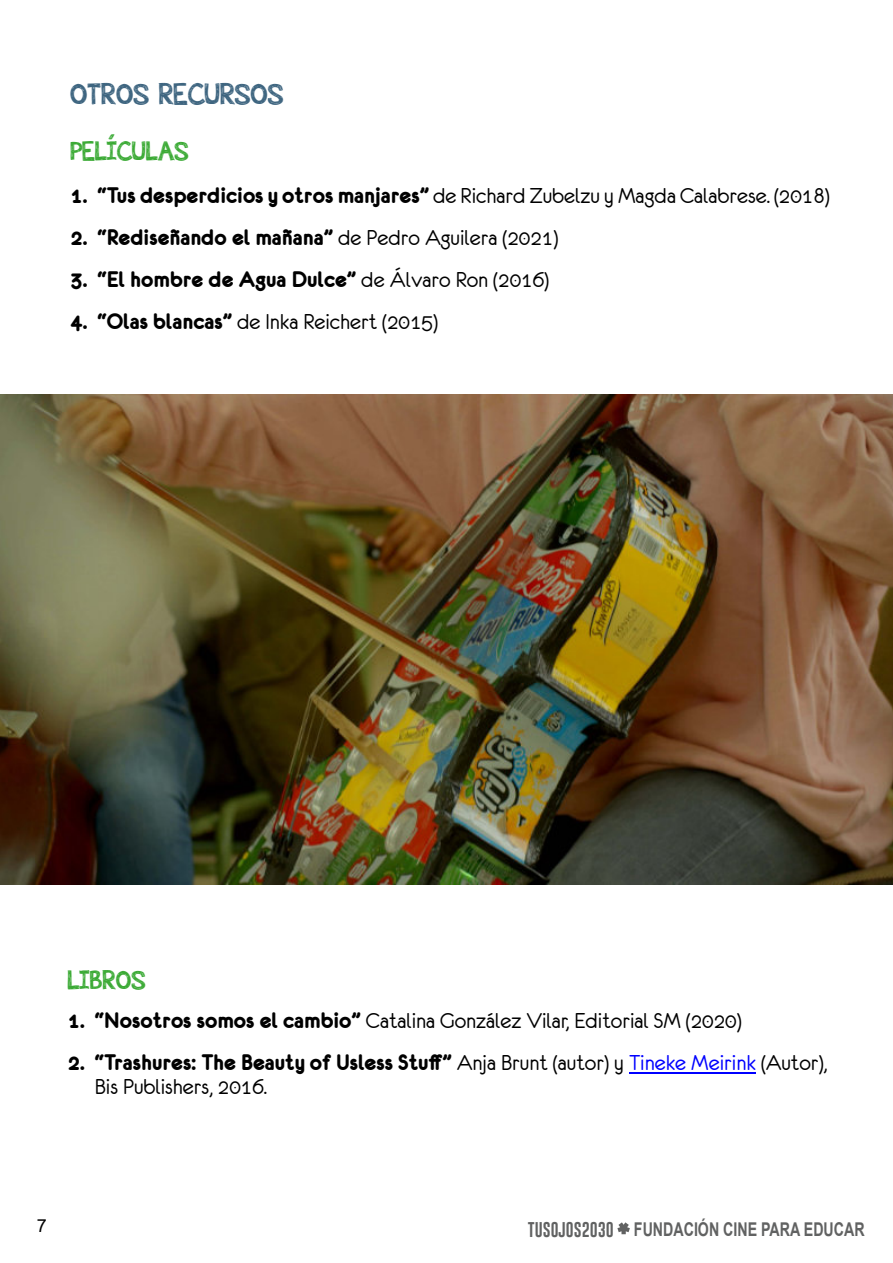
<style>
.page{position:relative;width:893px;height:1263px;background:#fff}
.page>*{position:absolute;margin:0;border:0;box-sizing:border-box;transform-origin:0 0}
.t1{font:30px "appleberry";color:#3e6580}
.t2{font:27px "appleberry";color:#3baa35}
.t3{font:24px "Eurofurenceregular";color:#000}
.t4{font:24px "Eurofurencebold";color:#000}
.t5{font:700 19.05px "Arial";color:#616262;scale:.75 1}
.t6{font:18px "Arial";color:#000}
.s1{font-family:"Eurofurencebold"}
.s2{font-family:"Eurofurenceregular"}
.s3{font-family:"Eurofurenceregular";color:#00f}
.s4{font-family:"Gobold";font-weight:400;font-size:15.6px}
</style>
<div class="page">
<svg style="left:617px;top:1222px;width:13px;height:12px"></svg>
<img style="left:0;top:395px;width:893px;height:489px">
<hr style="left:629px;top:1072px;width:127px;height:2px;background:#00f">
<p class="t1" style="left:70px;top:82px;width:215px">OTROS RECURSOS</p>
<p class="t2" style="left:70px;top:140px;width:120px">PELÍCULAS</p>
<p class="t3" style="left:70px;top:184px;width:761px"><span class="s1">1. “Tus desperdicios y otros manjares”</span> de Richard Zubelzu y Magda Calabrese. (2018)</p>
<p class="t4" style="left:70px;top:225px;width:489px">2. “Rediseñando el mañana” <span class="s2">de Pedro Aguilera (2021)</span></p>
<p class="t4" style="left:70px;top:267px;width:480px">3. “El hombre de Agua Dulce” <span class="s2">de Álvaro Ron (2016)</span></p>
<p class="t3" style="left:70px;top:310px;width:369px"><span class="s1">4. “Olas blancas”</span> de Inka Reichert (2015)</p>
<p class="t2" style="left:68px;top:969px;width:79px">LIBROS</p>
<p class="t3" style="left:68px;top:1008px;width:675px"><span class="s1">1. “Nosotros somos el cambio”</span> Catalina González Vilar, Editorial SM (2020)</p>
<p class="t4" style="left:68px;top:1050px;width:761px">2. “Trashures: The Beauty of Usless Stuff” <span class="s2">Anja Brunt (autor) y</span> <span class="s3">Tineke Meirink</span> <span class="s2">(Autor),</span></p>
<p class="t3" style="left:95px;top:1074px;width:174px">Bis Publishers, 2016.</p>
<p class="t6" style="left:37px;top:1219px;width:12px">7</p>
<p class="t5" style="left:528px;top:1222px;width:450px"><span class="s4">TUSOJOS2030</span> FUNDACIÓN CINE PARA EDUCAR</p>
</div>
